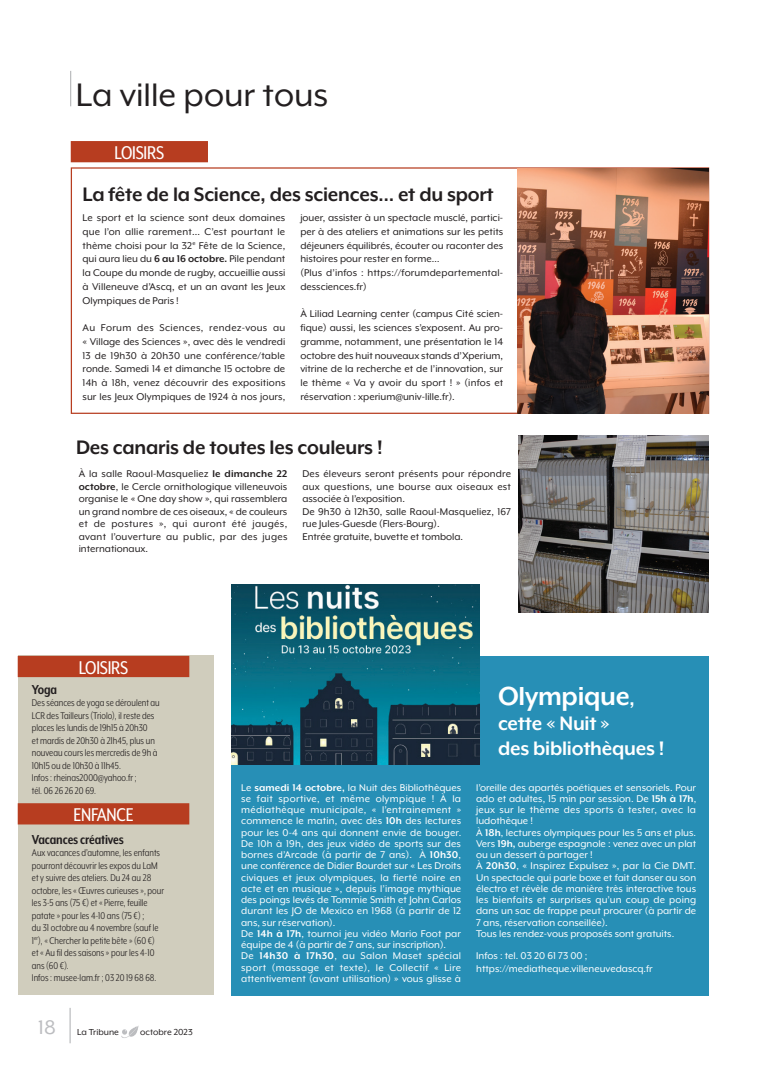
<style>
.page{position:relative;width:780px;height:1088px;background:#fff}
.page>*{position:absolute;margin:0;border:0;box-sizing:border-box;transform-origin:0 0}
.t1{font:37.5px "Mr Eaves XL Mod OT";color:#231f20}
.t2{font:700 30px "Mr Eaves XL Mod OT";letter-spacing:-.01em;color:#fff}
.t3{font:700 22.5px "Mr Eaves XL Mod OT";letter-spacing:-.01em;color:#231f20}
.t4{font:700 22.5px/25px "Mr Eaves XL Mod OT";letter-spacing:-.01em;color:#fff}
.t5{font:22.5px "Mr Eaves XL Mod OT";color:#bcbdc0}
.t6{font:21.25px "Mr Eaves XL Mod Nar OT";letter-spacing:-.01em;color:#fff}
.t7{font:700 15px "Mr Eaves XL Mod Nar OT";letter-spacing:-.01em;color:#231f20}
.t8{font:11.25px/13.8px "Mr Eaves XL Mod OT";color:#231f20;text-align:justify}
.t9{font:11.25px/11.2px "Mr Eaves XL Mod OT";letter-spacing:.005em;color:#fff}
.t10{font:11.25px/12.5px "Mr Eaves XL Mod Nar OT";color:#231f20}
.t11{font:10px "Mr Eaves XL Mod OT";color:#231f20}
.s1{font-weight:700}
.s2{font-size:22.5px}
</style>
<div class="page">
<hr style="left:70px;top:71px;width:1px;height:35px;background:#bcbdc0">
<img style="left:121px;top:1026px;width:18px;height:12px">
<hr style="left:69px;top:1008px;width:2px;height:35px;background:#bcbdc0">
<div style="left:231px;top:656px;width:477px;height:340px;background:#278fb6"></div>
<div style="left:18px;top:656px;width:195px;height:339px;background:#d0cdbd"></div>
<div style="left:18px;top:656px;width:171px;height:21px;background:#b73d20"></div>
<div style="left:18px;top:803px;width:171px;height:21px;background:#b73d20"></div>
<div style="left:71px;top:141px;width:137px;height:21px;background:#b73d20"></div>
<img style="left:518px;top:436px;width:190px;height:177px">
<img style="left:517px;top:168px;width:191px;height:245px">
<img style="left:231px;top:584px;width:248px;height:180px">
<h1 class="t1" style="left:76px;top:75px;width:254px">La ville pour tous</h1>
<h3 class="t6" style="left:114px;top:141px;width:51px">LOISIRS</h3>
<h3 class="t3" style="left:82px;top:181px;width:412px">La fête de la Science, des sciences… et du sport</h3>
<p class="t8" style="left:82px;top:211px;width:204px">Le sport et la science sont deux domaines que l’on allie rarement... C’est pourtant le thème choisi pour la 32<sup>e</sup> Fête de la Science, qui aura lieu du <span class="s1">6 au 16 octobre.</span> Pile pendant la Coupe du monde de rugby, accueillie aussi à Villeneuve d’Ascq, et un an avant les Jeux Olympiques de Paris !</p>
<p class="t8" style="left:82px;top:321px;width:204px">Au Forum des Sciences, rendez-vous au « Village des Sciences », avec dès le vendredi 13 de 19h30 à 20h30 une conférence/table ronde. Samedi 14 et dimanche 15 octobre de 14h à 18h, venez découvrir des expositions sur les Jeux Olympiques de 1924 à nos jours,</p>
<p class="t8" style="left:300px;top:211px;width:204px;text-align:left">jouer, assister à un spectacle musclé, partici&shy;per à des ateliers et animations sur les petits déjeuners équilibrés, écouter ou raconter des histoires pour rester en forme…<br>(Plus d’infos : https://forumdepartemental&shy;dessciences.fr)</p>
<p class="t8" style="left:300px;top:307px;width:204px">À Liliad Learning center (campus Cité scien&shy;fique) aussi, les sciences s’exposent. Au pro&shy;gramme, notamment, une présentation le 14 octobre des huit nouveaux stands d’Xperium, vitrine de la recherche et de l’innovation, sur le thème « Va y avoir du sport ! » (infos et réservation : xperium@univ-lille.fr).</p>
<h3 class="t3" style="left:76px;top:434px;width:308px">Des canaris de toutes les couleurs !</h3>
<p class="t8" style="left:79px;top:468px;width:210px;line-height:12.5px">À la salle Raoul-Masqueliez <span class="s1">le dimanche 22 octobre</span>, le Cercle ornithologique villeneuvois organise le « One day show », qui rassemblera un grand nombre de ces oiseaux, « de couleurs et de postures », qui auront été jaugés, avant l’ouverture au public, par des juges internationaux.</p>
<p class="t8" style="left:302px;top:468px;width:210px;line-height:12.5px;text-align:left">Des éleveurs seront présents pour répondre aux questions, une bourse aux oiseaux est associée à l’exposition.<br>De 9h30 à 12h30, salle Raoul-Masqueliez, 167 rue Jules-Guesde (Flers-Bourg).<br>Entrée gratuite, buvette et tombola.</p>
<h3 class="t6" style="left:79px;top:656px;width:51px">LOISIRS</h3>
<h3 class="t7" style="left:32px;top:681px;width:27px">Yoga</h3>
<p class="t10" style="left:32px;top:696px;width:129px">Des séances de yoga se déroulent au<br>LCR des Tailleurs (Triolo), il reste des places les lundis de 19h15 à 20h30<br>et mardis de 20h30 à 21h45, plus un nouveau cours les mercredis de 9h à<br>10h15 ou de 10h30 à 11h45.<br>Infos : rheinas2000@yahoo.fr ;<br>tél. 06 26 26 20 69.</p>
<h3 class="t6" style="left:73px;top:803px;width:62px">ENFANCE</h3>
<h3 class="t7" style="left:32px;top:831px;width:93px">Vacances créatives</h3>
<p class="t10" style="left:32px;top:846px;width:134px">Aux vacances d’automne, les enfants pourront découvrir les expos du LaM et y suivre des ateliers. Du 24 au 28 octobre, les « Œuvres curieuses », pour les 3-5 ans (75 €) et « Pierre, feuille patate » pour les 4-10 ans (75 €) ;<br>du 31 octobre au 4 novembre (sauf le 1<sup>er</sup>), « Chercher la petite bête » (60 €) et « Au fil des saisons » pour les 4-10 ans (60 €).<br>Infos : musee-lam.fr ; 03 20 19 68 68.</p>
<h3 class="t5" style="left:38px;top:1015px;width:19px">18</h3>
<p class="t11" style="left:77px;top:1026px;width:43px">La Tribune</p>
<p class="t11" style="left:140px;top:1026px;width:54px">octobre 2023</p>
<h2 class="t2" style="left:498px;top:679px;width:138px">Olympique<span class="s2">,</span></h2>
<h3 class="t4" style="left:498px;top:710px;width:168px">cette « Nuit »<br>des bibliothèques !</h3>
<p class="t9" style="left:241px;top:781px;width:222px">Le <span class="s1">samedi 14 octobre,</span> la Nuit des Bibliothèques se fait sportive, et même olympique ! À la médiathèque municipale, « l’entrainement » commence le matin, avec dès <span class="s1">10h</span> des lectures pour les 0-4 ans qui donnent envie de bouger.<br>De 10h à 19h, des jeux vidéo de sports sur des bornes d’Arcade (à partir de 7 ans). À <span class="s1">10h30</span>, une conférence de Didier Bourdet sur « Les Droits civiques et jeux olympiques, la fierté noire en acte et en musique », depuis l’image mythique des poings levés de Tommie Smith et John Carlos durant les JO de Mexico en 1968 (à partir de 12 ans, sur réservation).<br>De <span class="s1">14h à 17h</span>, tournoi jeu vidéo Mario Foot par équipe de 4 (à partir de 7 ans, sur inscription).<br>De <span class="s1">14h30 à 17h30</span>, au Salon Maset spécial sport (massage et texte), le Collectif « Lire attentivement (avant utilisation) » vous glisse à</p>
<p class="t9" style="left:476px;top:781px;width:221px">l’oreille des apartés poétiques et sensoriels. Pour ado et adultes, 15 min par session. De <span class="s1">15h à 17h</span>, jeux sur le thème des sports à tester, avec la ludothèque !<br>À <span class="s1">18h</span>, lectures olympiques pour les 5 ans et plus.<br>Vers <span class="s1">19h,</span> auberge espagnole : venez avec un plat ou un dessert à partager !<br>À <span class="s1">20h30</span>, « Inspirez Expulsez », par la Cie DMT.<br>Un spectacle qui parle boxe et fait danser au son électro et révèle de manière très interactive tous les bienfaits et surprises qu’un coup de poing dans un sac de frappe peut procurer (à partir de 7 ans, réservation conseillée).<br>Tous les rendez-vous proposés sont gratuits.</p>
<p class="t9" style="left:476px;top:950px;width:178px;line-height:12.5px">Infos : tel. 03 20 61 73 00 ; https://mediatheque.villeneuvedascq.fr</p>
</div>
